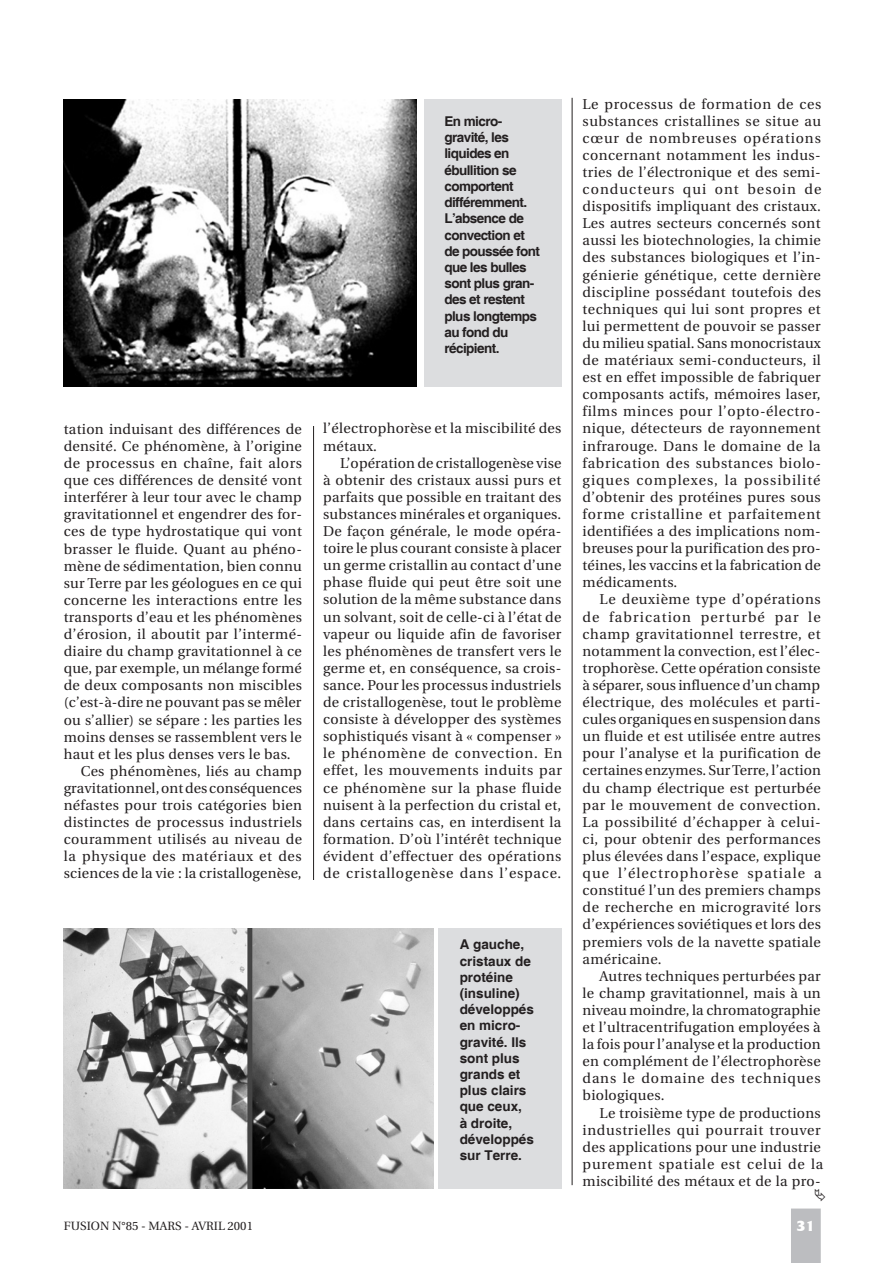
<style>
.page{position:relative;width:893px;height:1263px;background:#fff}
.page>*{position:absolute;margin:0;border:0;box-sizing:border-box;transform-origin:0 0}
.t1{font:15px "Clear Black DB Normal";color:#fff}
.t2{font:14.25px/17.1px "Utopia";letter-spacing:.02em;color:#231f20;text-align:justify}
.t3{font:14.25px "Utopia";letter-spacing:.04em;color:#231f20}
.t4{font:14.25px "Utopia";letter-spacing:.05em;color:#231f20}
.t5{font:700 13.5px/16.2px "Helvetica";letter-spacing:-.04em;color:#231f20}
.t6{font:700 13.5px/16.2px "Helvetica";color:#231f20}
.t7{font:12px "Utopia";color:#231f20}
</style>
<div class="page">
<hr style="left:313px;top:98px;width:1px;height:1087px;background:#231f20">
<hr style="left:572px;top:98px;width:1px;height:1087px;background:#231f20">
<div style="left:791px;top:1208px;width:30px;height:55px;background:#bcbdc0"></div>
<div style="left:286px;top:81px;width:50px;height:344px;background:#fff"></div>
<div style="left:267px;top:880px;width:75px;height:319px;background:#fff"></div>
<img style="left:64px;top:928px;width:370px;height:260px">
<div style="left:438px;top:928px;width:123px;height:260px;background:#dcdddf"></div>
<img style="left:64px;top:100px;width:353px;height:287px">
<div style="left:424px;top:100px;width:137px;height:287px;background:#dcdddf"></div>
<p class="t2" style="left:64px;top:421px;width:240px">tation induisant des différences de</p>
<p class="t2" style="left:64px;top:438px;width:240px">densité. Ce phénomène, à l’origine</p>
<p class="t3" style="left:64px;top:455px;width:240px">de processus en chaîne, fait alors</p>
<p class="t2" style="left:64px;top:472px;width:240px">que ces différences de densité vont</p>
<p class="t2" style="left:64px;top:489px;width:240px">interférer à leur tour avec le champ</p>
<p class="t2" style="left:64px;top:506px;width:240px">gravitationnel et engendrer des for-</p>
<p class="t2" style="left:64px;top:523px;width:240px">ces de type hydrostatique qui vont</p>
<p class="t2" style="left:64px;top:540px;width:240px">brasser le fluide. Quant au phéno-</p>
<p class="t2" style="left:64px;top:557px;width:239px">mène de sédimentation, bien connu</p>
<p class="t2" style="left:64px;top:575px;width:240px">sur Terre par les géologues en ce qui</p>
<p class="t2" style="left:64px;top:592px;width:240px">concerne les interactions entre les</p>
<p class="t2" style="left:64px;top:609px;width:240px">transports d’eau et les phénomènes</p>
<p class="t2" style="left:64px;top:626px;width:240px">d’érosion, il aboutit par l’intermé-</p>
<p class="t2" style="left:64px;top:643px;width:240px">diaire du champ gravitationnel à ce</p>
<p class="t2" style="left:64px;top:660px;width:240px">que, par exemple, un mélange formé</p>
<p class="t2" style="left:64px;top:677px;width:240px">de deux composants non miscibles</p>
<p class="t2" style="left:64px;top:694px;width:239px">(c’est-à-dire ne pouvant pas se mêler</p>
<p class="t2" style="left:64px;top:711px;width:240px">ou s’allier) se sépare : les parties les</p>
<p class="t2" style="left:64px;top:728px;width:240px">moins denses se rassemblent vers le</p>
<p class="t2" style="left:64px;top:746px;width:228px">haut et les plus denses vers le bas.</p>
<p class="t2" style="left:81px;top:763px;width:223px">Ces phénomènes, liés au champ</p>
<p class="t2" style="left:64px;top:780px;width:240px">gravitationnel, ont des conséquences</p>
<p class="t2" style="left:64px;top:797px;width:240px">néfastes pour trois catégories bien</p>
<p class="t2" style="left:64px;top:814px;width:240px">distinctes de processus industriels</p>
<p class="t2" style="left:64px;top:831px;width:240px">couramment utilisés au niveau de</p>
<p class="t4" style="left:64px;top:849px;width:239px">la physique des matériaux et des</p>
<p class="t2" style="left:64px;top:865px;width:239px">sciences de la vie : la cristallogenèse,</p>
<p class="t5" style="left:444px;top:114px;width:97px">En micro&shy;gravité, les liquides en ébullition se comportent différemment.<br>L’absence de convection et de poussée font que les bulles sont plus gran&shy;des et restent plus longtemps au fond du récipient.</p>
<p class="t2" style="left:323px;top:420px;width:240px">l’électrophorèse et la miscibilité des métaux.</p>
<p class="t2" style="left:323px;top:454px;width:241px;text-indent:17px">L’opération de cristallogenèse vise à obtenir des cristaux aussi purs et parfaits que possible en traitant des substances minérales et organiques.<br>De façon générale, le mode opéra&shy;toire le plus courant consiste à placer un germe cristallin au contact d’une phase fluide qui peut être soit une solution de la même substance dans un solvant, soit de celle-ci à l’état de vapeur ou liquide afin de favoriser les phénomènes de transfert vers le germe et, en conséquence, sa crois&shy;sance. Pour les processus industriels de cristallogenèse, tout le problème consiste à développer des systèmes sophistiqués visant à « compenser » le phénomène de convection. En effet, les mouvements induits par ce phénomène sur la phase fluide nuisent à la perfection du cristal et, dans certains cas, en interdisent la formation. D’où l’intérêt technique évident d’effectuer des opérations de cristallogenèse dans l’espace.</p>
<p class="t6" style="left:460px;top:937px;width:76px">A gauche, cristaux de protéine (insuline) développés en micro&shy;gravité. Ils sont plus grands et plus clairs que ceux,<br>à droite, développés sur Terre.</p>
<p class="t2" style="left:583px;top:95px;width:240px">Le processus de formation de ces substances cristallines se situe au cœur de nombreuses opérations concernant notamment les indus&shy;tries de l’électronique et des semi&shy;conducteurs qui ont besoin de dispositifs impliquant des cristaux.<br>Les autres secteurs concernés sont aussi les biotechnologies, la chimie des substances biologiques et l’in&shy;génierie génétique, cette dernière discipline possédant toutefois des techniques qui lui sont propres et lui permettent de pouvoir se passer du milieu spatial. Sans monocristaux de matériaux semi-conducteurs, il est en effet impossible de fabriquer composants actifs, mémoires laser, films minces pour l’opto-électro&shy;nique, détecteurs de rayonnement infrarouge. Dans le domaine de la fabrication des substances biolo&shy;giques complexes, la possibilité d’obtenir des protéines pures sous forme cristalline et parfaitement identifiées a des implications nom&shy;breuses pour la purification des pro&shy;téines, les vaccins et la fabrication de médicaments.</p>
<p class="t2" style="left:583px;top:591px;width:240px;text-indent:17px">Le deuxième type d’opérations de fabrication perturbé par le champ gravitationnel terrestre, et notamment la convection, est l’élec&shy;trophorèse. Cette opération consiste à séparer, sous influence d’un champ électrique, des molécules et parti&shy;cules organiques en suspension dans un fluide et est utilisée entre autres pour l’analyse et la purification de certaines enzymes. Sur Terre, l’action du champ électrique est perturbée par le mouvement de convection.<br>La possibilité d’échapper à celui&shy;ci, pour obtenir des performances plus élevées dans l’espace, explique que l’électrophorèse spatiale a constitué l’un des premiers champs de recherche en microgravité lors d’expériences soviétiques et lors des premiers vols de la navette spatiale américaine.</p>
<p class="t2" style="left:583px;top:967px;width:240px;text-indent:17px">Autres techniques perturbées par le champ gravitationnel, mais à un niveau moindre, la chromatographie et l’ultracentrifugation employées à la fois pour l’analyse et la production en complément de l’électrophorèse dans le domaine des techniques biologiques.</p>
<p class="t2" style="left:583px;top:1104px;width:242px;text-align:left;text-indent:17px">Le troisième type de productions industrielles qui pourrait trouver des applications pour une industrie purement spatiale est celui de la miscibilité des métaux et de la pro-</p>
<p class="t7" style="left:64px;top:1219px;width:191px">FUSION N°85 - MARS - AVRIL 2001</p>
<p class="t1" style="left:797px;top:1217px;width:19px">31</p>
</div>
